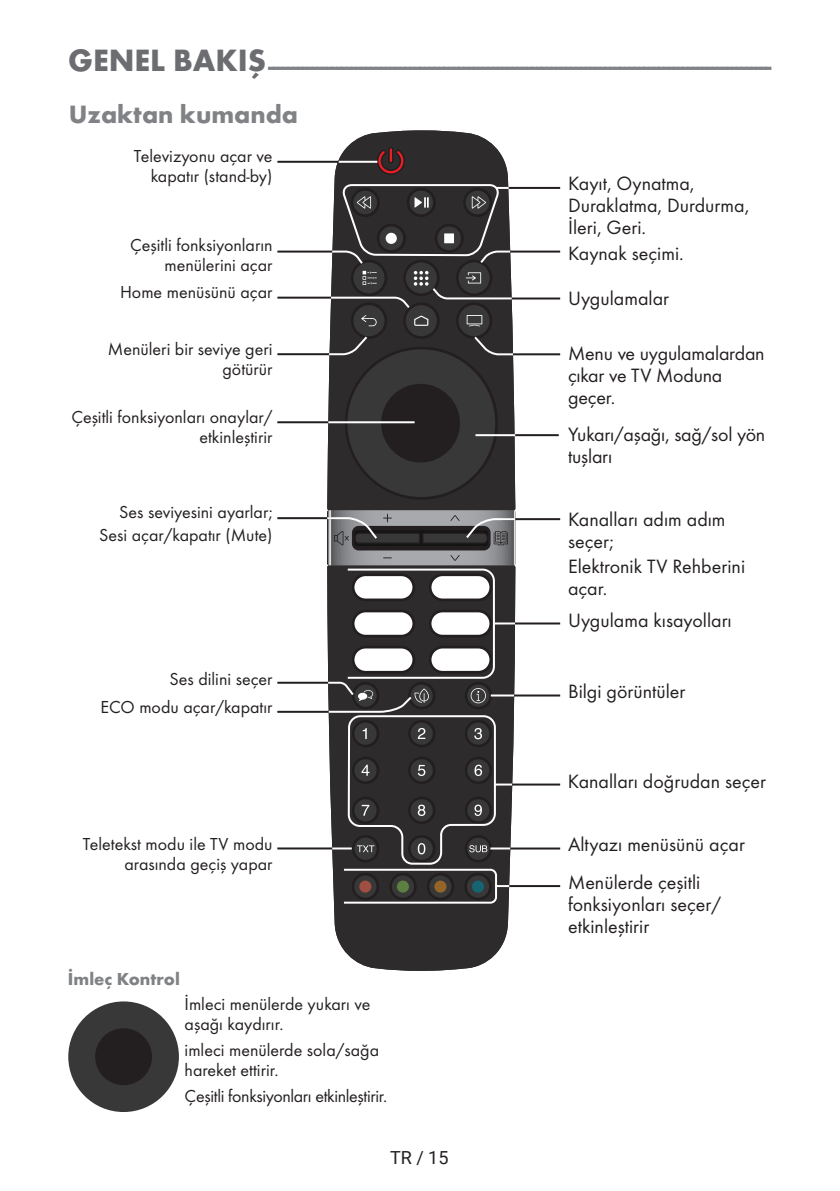
<style>
.page{position:relative;width:840px;height:1191px;background:#fff}
.page>*{position:absolute;margin:0;border:0;box-sizing:border-box;transform-origin:0 0}
.t1{font:700 26px "Futura TOT";color:#808285}
.t2{font:700 24px "Futura TOT";color:#808285}
.t3{font:20px/22px "Futura TOT Boo";color:#231f20}
.t4{font:18px/20px "Futura TOT Boo";color:#231f20;text-align:right}
.t5{font:18px "Futura TOT Boo";letter-spacing:-.02em;color:#231f20}
.t6{font:700 18px "Futura TOT";color:#808285}
.t7{font:18px "Roboto";color:#231f20}
.s1{font-size:32px;color:#6c6d70}
</style>
<div class="page">
<div style="left:68px;top:1001px;width:111px;height:111px;background:#383839;border-radius:50%"></div>
<div style="left:95px;top:1028px;width:57px;height:57px;background:#231f20;border-radius:50%"></div>
<svg style="left:334px;top:904px;width:175px;height:66px;background:#423f40"></svg>
<svg style="left:327px;top:130px;width:188px;height:380px;background:#403e3f"></svg>
<hr style="left:389px;top:148px;width:3px;height:14px;background:#ee1d23">
<svg style="left:378px;top:151px;width:25px;height:22px"></svg>
<div style="left:381px;top:384px;width:78px;height:78px;background:#231f20;border-radius:50%"></div>
<hr style="left:277px;top:250px;width:58px;height:2px;background:#231f20">
<hr style="left:277px;top:161px;width:63px;height:2px;background:#231f20">
<hr style="left:502px;top:187px;width:58px;height:2px;background:#231f20">
<hr style="left:502px;top:250px;width:58px;height:2px;background:#231f20">
<hr style="left:502px;top:297px;width:58px;height:2px;background:#231f20">
<hr style="left:502px;top:353px;width:58px;height:2px;background:#231f20">
<hr style="left:502px;top:518px;width:58px;height:2px;background:#231f20">
<hr style="left:502px;top:622px;width:58px;height:2px;background:#231f20">
<hr style="left:502px;top:694px;width:58px;height:2px;background:#231f20">
<hr style="left:502px;top:783px;width:58px;height:2px;background:#231f20">
<hr style="left:502px;top:847px;width:58px;height:2px;background:#231f20">
<hr style="left:502px;top:885px;width:58px;height:2px;background:#231f20">
<hr style="left:277px;top:297px;width:58px;height:2px;background:#231f20">
<hr style="left:277px;top:353px;width:58px;height:2px;background:#231f20">
<hr style="left:277px;top:421px;width:58px;height:2px;background:#231f20">
<hr style="left:277px;top:517px;width:58px;height:2px;background:#231f20">
<hr style="left:277px;top:681px;width:58px;height:2px;background:#231f20">
<hr style="left:277px;top:711px;width:58px;height:2px;background:#231f20">
<hr style="left:277px;top:847px;width:58px;height:2px;background:#231f20">
<svg style="left:327px;top:334px;width:42px;height:22px"></svg>
<svg style="left:472px;top:334px;width:42px;height:22px"></svg>
<hr style="left:328px;top:421px;width:86px;height:2px;background:#fff">
<hr style="left:338px;top:161px;width:39px;height:2px;background:#fff">
<svg style="left:325px;top:510px;width:192px;height:394px"></svg>
<svg style="left:329px;top:183px;width:184px;height:143px;background:#444243"></svg>
<hr style="left:514px;top:434px;width:44px;height:2px;background:#231f20">
<hr style="left:475px;top:434px;width:40px;height:2px;background:#fff">
<h2 class="t2" style="left:68px;top:51px;width:704px"><span class="s1">GENEL BAKIŞ</span>--------------------------------------------------------------------------------------------------------</h2>
<h1 class="t1" style="left:69px;top:98px;width:231px">Uzaktan kumanda</h1>
<p class="t4" style="left:134px;top:145px;width:140px">Televizyonu açar ve kapatır (stand-by)</p>
<p class="t3" style="left:567px;top:172px;width:183px">Kayıt, Oynatma,<br>Duraklatma, Durdurma,<br>İleri, Geri.</p>
<p class="t4" style="left:130px;top:235px;width:144px">Çeşitli fonksiyonların menülerini açar</p>
<p class="t3" style="left:567px;top:242px;width:117px">Kaynak seçimi.</p>
<p class="t4" style="left:120px;top:281px;width:154px">Home menüsünü açar</p>
<p class="t4" style="left:108px;top:338px;width:166px">Menüleri bir seviye geri götürür</p>
<p class="t4" style="left:71px;top:407px;width:202px">Çeşitli fonksiyonları onaylar/ etkinleştirir</p>
<p class="t4" style="left:99px;top:501px;width:175px;line-height:22.8px">Ses seviyesini ayarlar;<br>Sesi açar/kapatır (Mute)</p>
<p class="t4" style="left:100px;top:665px;width:173px;line-height:27.6px">Ses dilini seçer<br>ECO modu açar/kapatır</p>
<p class="t4" style="left:83px;top:834px;width:191px">Teletekst modu ile TV modu arasında geçiş yapar</p>
<p class="t6" style="left:68px;top:967px;width:113px">İmleç Kontrol</p>
<p class="t4" style="left:184px;top:994px;width:187px;text-align:left">İmleci menülerde yukarı ve aşağı kaydırır.</p>
<p class="t4" style="left:184px;top:1039px;width:196px;text-align:left">imleci menülerde sola/sağa hareket ettirir.</p>
<p class="t5" style="left:184px;top:1084px;width:204px">Çeşitli fonksiyonları etkinleştirir.</p>
<p class="t7" style="left:390px;top:1144px;width:60px">TR / 15</p>
<p class="t3" style="left:567px;top:287px;width:102px">Uygulamalar</p>
<p class="t3" style="left:567px;top:342px;width:198px">Menu ve uygulamalardan çıkar ve TV Moduna geçer.</p>
<p class="t3" style="left:567px;top:423px;width:199px">Yukarı/aşağı, sağ/sol yön tuşları</p>
<p class="t3" style="left:567px;top:508px;width:159px">Kanalları adım adım seçer;</p>
<p class="t3" style="left:567px;top:555px;width:178px">Elektronik TV Rehberini açar.</p>
<p class="t3" style="left:567px;top:609px;width:165px">Uygulama kısayolları</p>
<p class="t3" style="left:567px;top:680px;width:119px">Bilgi görüntüler</p>
<p class="t3" style="left:567px;top:770px;width:199px">Kanalları doğrudan seçer</p>
<p class="t3" style="left:567px;top:833px;width:178px">Altyazı menüsünü açar</p>
<p class="t3" style="left:567px;top:871px;width:154px">Menülerde çeşitli fonksiyonları seçer/ etkinleştirir</p>
</div>
